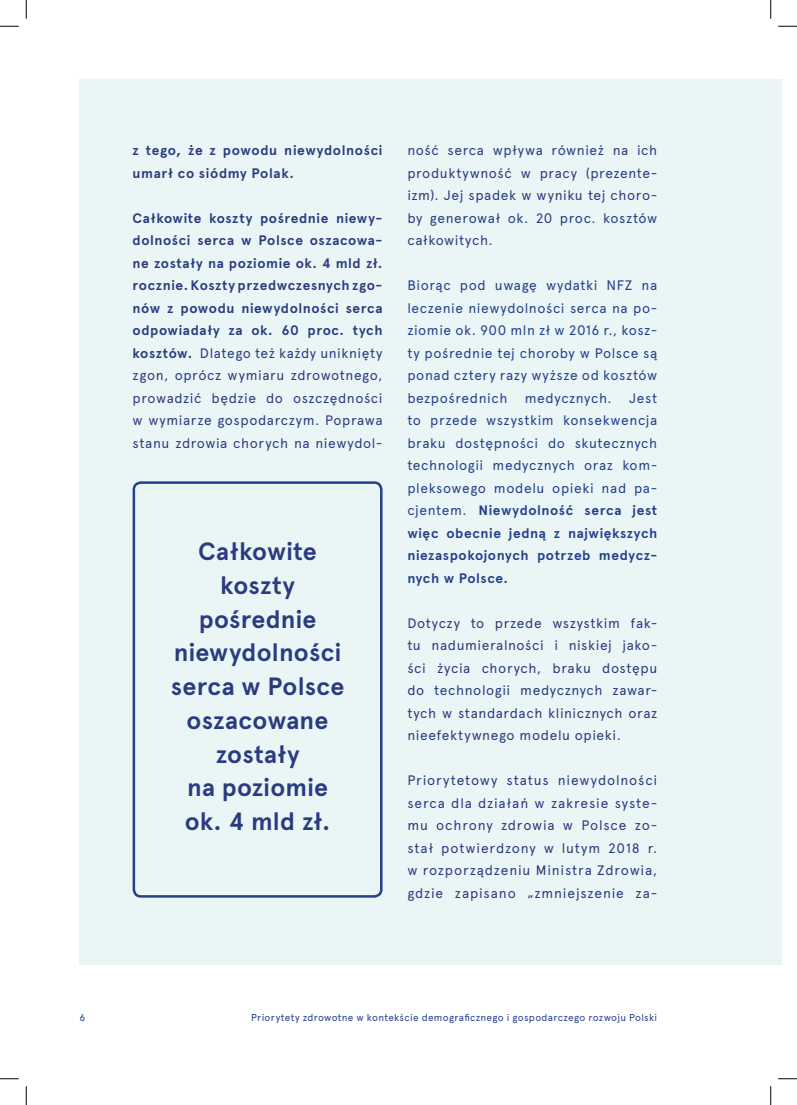
<style>
.page{position:relative;width:797px;height:1105px;background:#fff}
.page>*{position:absolute;margin:0;border:0;box-sizing:border-box;transform-origin:0 0}
.Paragraph_Style_1{font:700 25px/33.8px "Apercu Pro";letter-spacing:.01em;color:#2a3b81;text-align:center}
.Paragraph_Style_1-2{font:13.75px/22.5px "Apercu Pro";letter-spacing:.045em;color:#2a3b81;text-align:justify}
.Paragraph_Style_1-3{font:13.75px/22.5px "Apercu Pro";letter-spacing:.04em;color:#253f8e;text-align:justify}
.Paragraph_Style_1-4{font:700 13.75px/22.5px "Apercu Pro";letter-spacing:.045em;color:#2a3b81}
.t1{font:10px "Apercu Pro";letter-spacing:.03em;color:#253f8e}
.s1{font-weight:400}
.s2{font-weight:700}
</style>
<div class="page">
<div style="left:79px;top:79px;width:702px;height:886px;background:#e9f6f5"></div>
<div style="left:133px;top:481px;width:249px;height:417px;border:2px solid #253f8e;border-radius:7px"></div>
<svg style="left:0;top:25px;width:19px;height:2px"></svg>
<svg style="left:778px;top:25px;width:19px;height:2px"></svg>
<svg style="left:0;top:1078px;width:19px;height:1px"></svg>
<svg style="left:778px;top:1078px;width:19px;height:1px"></svg>
<svg style="left:25px;top:0;width:2px;height:19px"></svg>
<svg style="left:25px;top:1086px;width:2px;height:19px"></svg>
<svg style="left:770px;top:0;width:1px;height:19px"></svg>
<svg style="left:770px;top:1086px;width:1px;height:19px"></svg>
<p class="Paragraph_Style_1-4" style="left:133px;top:138px;width:251px">z tego, że z powodu niewydolności umarł co siódmy Polak.</p>
<p class="Paragraph_Style_1-4" style="left:133px;top:206px;width:251px;text-align:justify">Całkowite koszty pośrednie niewy&shy;dolności serca w Polsce oszacowa&shy;ne zostały na poziomie ok. 4 mld zł. rocznie. Koszty przedwczesnych zgo&shy;nów z powodu niewydolności serca odpowiadały za ok. 60 proc. tych kosztów. <span class="s1">Dlatego też każdy uniknięty zgon, oprócz wymiaru zdrowotnego, prowadzić będzie do oszczędności w wymiarze gospodarczym. Poprawa stanu zdrowia chorych na niewydol-</span></p>
<p class="Paragraph_Style_1" style="left:198px;top:533px;width:120px">Całkowite</p>
<p class="Paragraph_Style_1" style="left:220px;top:566px;width:76px">koszty</p>
<p class="Paragraph_Style_1" style="left:171px;top:600px;width:175px">pośrednie niewydolności serca w Polsce oszacowane zostały</p>
<p class="Paragraph_Style_1" style="left:187px;top:769px;width:143px">na poziomie</p>
<p class="Paragraph_Style_1" style="left:185px;top:803px;width:147px">ok. 4 mld zł.</p>
<p class="Paragraph_Style_1-2" style="left:407px;top:138px;width:251px">ność serca wpływa również na ich produktywność w pracy (prezente&shy;izm). Jej spadek w wyniku tej choro&shy;by generował ok. 20 proc. kosztów całkowitych.</p>
<p class="Paragraph_Style_1-3" style="left:407px;top:273px;width:251px">Biorąc pod uwagę wydatki NFZ na leczenie niewydolności serca na po&shy;ziomie ok. 900 mln zł w 2016 r., kosz&shy;ty pośrednie tej choroby w Polsce są ponad cztery razy wyższe od kosztów bezpośrednich</p>
<p class="Paragraph_Style_1-3" style="left:407px;top:385px;width:251px;text-indent:222px">Jest to przede wszystkim konsekwencja braku dostępności do skutecznych technologii medycznych oraz kom&shy;pleksowego modelu opieki nad pa&shy;cjentem. <span class="s2">Niewydolność serca jest więc obecnie jedną z największych niezaspokojonych potrzeb medycz&shy;nych w Polsce.</span></p>
<p class="Paragraph_Style_1-2" style="left:407px;top:610px;width:251px">Dotyczy to przede wszystkim fak&shy;tu nadumieralności i niskiej jako&shy;ści życia chorych, braku dostępu do technologii medycznych zawar&shy;tych w standardach klinicznych oraz nieefektywnego modelu opieki.</p>
<p class="Paragraph_Style_1-2" style="left:407px;top:768px;width:251px">Priorytetowy status niewydolności serca dla działań w zakresie syste&shy;mu ochrony zdrowia w Polsce zo&shy;stał potwierdzony w lutym 2018 r. w rozporządzeniu Ministra Zdrowia, gdzie zapisano „zmniejszenie za-</p>
<p class="Paragraph_Style_1-3" style="left:525px;top:385px;width:88px">medycznych.</p>
<p class="t1" style="left:79px;top:1010px;width:7px">6</p>
<p class="t1" style="left:251px;top:1010px;width:407px">Priorytety zdrowotne w kontekście demograficznego i gospodarczego rozwoju Polski</p>
</div>
